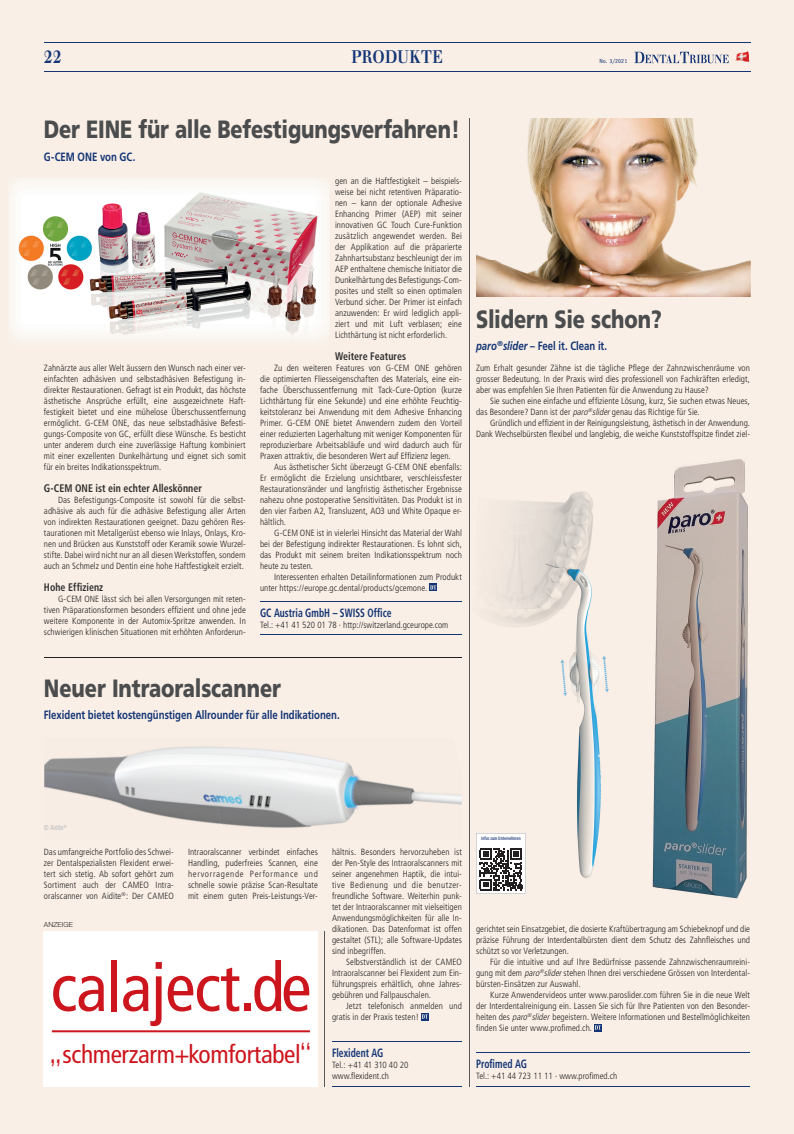
<style>
.page{position:relative;width:794px;height:1134px;background:#f9efe6}
.page>*{position:absolute;margin:0;border:0;box-sizing:border-box;transform-origin:0 0}
.t1{font:condensed 68px "Frutiger LT Std";letter-spacing:-.015em;color:#cd151d}
.t2{font:condensed 25.3px "Frutiger LT Std";letter-spacing:-.015em;color:#cd151d}
.t3{font:25.3px "Century Gothic";color:#cd151d}
.t4{font:900 25px "Frutiger";letter-spacing:-.01em;color:#4b4c4d;scale:.8 1}
.t5{font:700 18px "Walbaum";color:#133576;scale:.9 1}
.t6{font:700 17.8px "Walbaum";letter-spacing:.015em;color:#133576;scale:.8 1}
.t7{font:700 12px "Frutiger";color:#133576;scale:.8 1}
.t8{font:700 condensed 12px "Frutiger";color:#133576;scale:.8 1}
.t9{font:700 condensed 11px "Frutiger";letter-spacing:.005em;color:#312f30;scale:.9 1}
.t10{font:300 condensed 9px/11px "Frutiger";letter-spacing:.005em;color:#231f20;text-align:justify}
.t11{font:condensed 7px "Helvetica Neue";letter-spacing:.015em;color:#bcbdc0;scale:.88 1}
.t12{font:300 7px "Helvetica Neue";letter-spacing:.015em;color:#231f20}
.t13{font:6px "Officina Sans";letter-spacing:.01em;color:#133576}
.t14{font:700 condensed 5px "Frutiger";letter-spacing:-.005em;color:#28427f;scale:.8 1}
.s1{font-style:italic}
</style>
<div class="page">
<hr style="left:44px;top:42px;width:706px;height:1px;background:#133576">
<hr style="left:44px;top:71px;width:706px;height:1px;background:#133576">
<svg style="left:634px;top:52px;width:94px;height:11px"></svg>
<svg style="left:735px;top:51px;width:12px;height:10px"></svg>
<hr style="left:476px;top:1052px;width:274px;height:1px;background:#133576">
<hr style="left:476px;top:1086px;width:274px;height:1px;background:#133576">
<div style="left:594px;top:1024px;width:7px;height:7px;background:#133576"></div>
<svg style="left:595px;top:1025px;width:6px;height:5px"></svg>
<img style="left:476px;top:118px;width:274px;height:179px">
<img style="left:490px;top:459px;width:258px;height:440px">
<hr style="left:469px;top:118px;width:1px;height:968px;background:#57585a">
<hr style="left:332px;top:1041px;width:130px;height:1px;background:#133576">
<hr style="left:332px;top:1086px;width:130px;height:1px;background:#133576">
<div style="left:421px;top:1013px;width:7px;height:7px;background:#133576"></div>
<svg style="left:422px;top:1014px;width:6px;height:5px"></svg>
<div style="left:44px;top:931px;width:274px;height:156px;background:#fff"></div>
<hr style="left:52px;top:1030px;width:258px;height:2px;background:#cd151d">
<hr style="left:325px;top:931px;width:1px;height:155px;background:#57585a">
<img style="left:44px;top:746px;width:155px;height:76px">
<img style="left:199px;top:746px;width:145px;height:82px">
<img style="left:344px;top:762px;width:118px;height:61px">
<hr style="left:44px;top:657px;width:418px;height:1px;background:#231f20">
<hr style="left:260px;top:601px;width:202px;height:1px;background:#133576">
<hr style="left:260px;top:635px;width:202px;height:1px;background:#133576">
<div style="left:429px;top:584px;width:8px;height:7px;background:#133576"></div>
<svg style="left:430px;top:585px;width:6px;height:5px"></svg>
<img style="left:9px;top:180px;width:320px;height:159px">
<svg style="left:476px;top:833px;width:49px;height:61px;background:#a8a6a7"></svg>
<h3 class="t5" style="left:44px;top:46px;width:21px">22</h3>
<h3 class="t6" style="left:351px;top:46px;width:116px">PRODUKTE</h3>
<p class="t13" style="left:599px;top:58px;width:29px">No. 3/2021</p>
<h3 class="t4" style="left:44px;top:114px;width:521px">Der EINE für alle Befestigungsverfahren!</h3>
<h3 class="t7" style="left:44px;top:149px;width:116px">G-CEM ONE von GC.</h3>
<p class="t10" style="left:44px;top:363px;width:203px">Zahnärzte aus aller Welt äussern den Wunsch nach einer ver&shy;einfachten adhäsiven und selbstadhäsiven Befestigung in&shy;direkter Restaurationen. Gefragt ist ein Produkt, das höchste ästhetische Ansprüche erfüllt, eine ausgezeichnete Haft&shy;festigkeit bietet und eine mühelose Überschussentfernung ermöglicht. G-CEM ONE, das neue selbstadhäsive Befesti&shy;gungs-Composite von GC, erfüllt diese Wünsche. Es besticht unter anderem durch eine zuverlässige Haftung kombiniert mit einer exzellenten Dunkelhärtung und eignet sich somit für ein breites Indikationsspektrum.</p>
<p class="t9" style="left:44px;top:482px;width:177px">G-CEM ONE ist ein echter Alleskönner</p>
<p class="t10" style="left:44px;top:495px;width:203px;text-indent:14px">Das Befestigungs-Composite ist sowohl für die selbst&shy;adhäsive als auch für die adhäsive Befestigung aller Arten von indirekten Restaurationen geeignet. Dazu gehören Res&shy;taurationen mit Metallgerüst ebenso wie Inlays, Onlays, Kro&shy;nen und Brücken aus Kunststoff oder Keramik sowie Wurzel&shy;stifte. Dabei wird nicht nur an all diesen Werkstoffen, sondern auch an Schmelz und Dentin eine hohe Haftfestigkeit erzielt.</p>
<p class="t9" style="left:44px;top:581px;width:67px">Hohe Effizienz</p>
<p class="t10" style="left:44px;top:594px;width:203px;text-indent:14px">G-CEM ONE lässt sich bei allen Versorgungen mit reten&shy;tiven Präparationsformen besonders effizient und ohne jede weitere Komponente in der Automix-Spritze anwenden. In schwierigen klinischen Situationen mit erhöhten Anforderun-</p>
<p class="t10" style="left:335px;top:176px;width:128px">gen an die Haftfestigkeit – beispiels&shy;weise bei nicht retentiven Präparatio&shy;nen – kann der optionale Adhesive Enhancing Primer (AEP) mit seiner innovativen GC Touch Cure-Funktion zusätzlich angewendet werden. Bei der Applikation auf die präparierte Zahnhartsubstanz beschleunigt der im AEP enthaltene chemische Ini tiator die Dunkelhärtung des Befestigungs-Com&shy;posites und stellt so einen optimalen Verbund sicher. Der Primer ist einfach anzuwenden: Er wird lediglich appli&shy;ziert und mit Luft verblasen; eine Lichthärtung ist nicht erforderlich.</p>
<p class="t9" style="left:335px;top:350px;width:80px">Weitere Features</p>
<p class="t10" style="left:260px;top:363px;width:203px;text-indent:14px">Zu den weiteren Features von G-CEM ONE gehören die optimierten Fliesseigenschaften des Materials, eine ein&shy;fache Überschuss entfernung mit Tack-Cure-Option (kurze Lichthärtung für eine Sekunde) und eine erhöhte Feuchtig&shy;keitstoleranz bei Anwendung mit dem Adhesive Enhancing Primer. G-CEM ONE bietet Anwendern zudem den Vorteil einer reduzierten Lagerhaltung mit weniger Komponenten für reproduzierbare Arbeitsabläufe und wird dadurch auch für Praxen attraktiv, die besonderen Wert auf Effizienz legen.</p>
<p class="t10" style="left:260px;top:462px;width:203px;text-indent:14px">Aus ästhetischer Sicht überzeugt G-CEM ONE ebenfalls:<br>Er ermöglicht die Erzielung unsichtbarer, verschleissfester Restaurationsränder und langfristig ästhetischer Ergebnisse nahezu ohne postoperative Sensitivitäten. Das Produkt ist in den vier Farben A2, Transluzent, AO3 und White Opaque er&shy;hältlich.</p>
<p class="t10" style="left:260px;top:528px;width:203px;text-indent:14px">G-CEM ONE ist in vielerlei Hinsicht das Material der Wahl bei der Befestigung indirekter Restaurationen. Es lohnt sich, das Produkt mit seinem breiten Indikationsspektrum noch heute zu testen.</p>
<p class="t10" style="left:260px;top:572px;width:203px;text-indent:14px">Interessenten erhalten Detailinformationen zum Produkt unter https://europe.gc.dental/products/gcemone.</p>
<h3 class="t8" style="left:260px;top:606px;width:166px">GC Austria GmbH – SWISS Office</h3>
<p class="t10" style="left:260px;top:619px;width:190px">Tel.: +41 41 520 01 78 · http://switzerland.gceurope.com</p>
<h3 class="t4" style="left:476px;top:304px;width:234px">Slidern Sie schon?</h3>
<h3 class="t7" style="left:476px;top:339px;width:165px"><span class="s1">paro</span><sup>®</sup><span class="s1">slider</span> – Feel it. Clean it.</h3>
<p class="t10" style="left:476px;top:363px;width:275px">Zum Erhalt gesunder Zähne ist die tägliche Pflege der Zahnzwischenräume von grosser Bedeutung. In der Praxis wird dies professionell von Fachkräften erledigt, aber was empfehlen Sie Ihren Patienten für die Anwendung zu Hause?</p>
<p class="t10" style="left:476px;top:396px;width:275px;text-indent:14px">Sie suchen eine einfache und effiziente Lösung, kurz, Sie suchen etwas Neues, das Besondere? Dann ist der <span class="s1">paro</span><sup>®</sup><span class="s1">slider</span>genau das Richtige für Sie.</p>
<p class="t10" style="left:476px;top:418px;width:275px;text-align:right">Gründlich und effizient in der Reinigungsleistung, ästhetisch in der Anwendung.<br>Dank Wechselbürsten flexibel und langlebig, die weiche Kunststoffspitze findet ziel-</p>
<h3 class="t4" style="left:44px;top:673px;width:298px">Neuer Intraoralscanner</h3>
<h3 class="t7" style="left:44px;top:708px;width:371px">Flexident bietet kostengünstigen Allrounder für alle Indikationen.</h3>
<p class="t11" style="left:44px;top:824px;width:27px">© Aidite<sup>®</sup></p>
<p class="t10" style="left:44px;top:847px;width:131px">Das umfangreiche Portfolio des Schwei&shy;zer Dentalspezialisten Flexident erwei&shy;tert sich stetig. Ab sofort gehört zum Sortiment auch der CAMEO Intra&shy;oralscanner von Aidite<sup>®</sup>: Der CAMEO</p>
<p class="t10" style="left:188px;top:847px;width:131px">Intraoralscanner verbindet einfaches Handling, puderfreies Scannen, eine hervorragende Performance und schnelle sowie präzise Scan-Resultate mit einem guten Preis-Leistungs-Ver-</p>
<p class="t10" style="left:332px;top:847px;width:131px">hältnis. Besonders hervorzuheben ist der Pen-Style des Intraoralscanners mit seiner angenehmen Haptik, die intui&shy;tive Bedienung und die benutzer&shy;freundliche Software. Weiterhin punk&shy;tet der Intraoralscanner mit vielseitigen Anwendungsmöglichkeiten für alle In&shy;dikationen. Das Datenformat ist offen gestaltet (STL); alle Software-Updates sind inbegriffen.</p>
<p class="t10" style="left:332px;top:957px;width:131px;text-indent:14px">Selbstverständlich ist der CAMEO Intraoralscanner bei Flexident zum Ein&shy;führungspreis erhältlich, ohne Jahres&shy;gebühren und Fallpauschalen.</p>
<p class="t10" style="left:332px;top:1001px;width:131px;text-indent:14px">Jetzt telefonisch anmelden und gratis in der Praxis testen!</p>
<h3 class="t8" style="left:332px;top:1046px;width:66px">Flexident AG</h3>
<p class="t10" style="left:332px;top:1060px;width:78px">Tel.: +41 41 310 40 20 www.flexident.ch</p>
<p class="t12" style="left:44px;top:920px;width:31px">ANZEIGE</p>
<h1 class="t1" style="left:51px;top:948px;width:262px">calaject.de</h1>
<h2 class="t3" style="left:49px;top:1051px;width:14px">”</h2>
<h2 class="t2" style="left:63px;top:1039px;width:240px">schmerzarm+komfortabel</h2>
<h2 class="t3" style="left:312px;top:1058px;width:14px;rotate:-180deg">”</h2>
<p class="t14" style="left:481px;top:835px;width:51px">Infos zum Unternehmen</p>
<p class="t10" style="left:476px;top:924px;width:275px">gerichtet sein Einsatzgebiet, die dosierte Kraftübertragung am Schiebeknopf und die präzise Führung der Interdentalbürsten dient dem Schutz des Zahnfleisches und schützt so vor Verletzungen.</p>
<p class="t10" style="left:476px;top:957px;width:275px;text-indent:14px">Für die intuitive und auf Ihre Bedürfnisse passende Zahnzwischenraumreini&shy;gung mit dem <span class="s1">paro</span><sup>®</sup><span class="s1">slider</span>stehen Ihnen drei verschiedene Grössen von Interdental&shy;bürsten-Einsätzen zur Auswahl.</p>
<p class="t10" style="left:476px;top:990px;width:275px;text-indent:14px">Kurze Anwendervideos unter www.paroslider.com führen Sie in die neue Welt der Interdentalreinigung ein. Lassen Sie sich für Ihre Patienten von den Besonder&shy;heiten des <span class="s1">paro</span><sup>®</sup><span class="s1">slider</span> begeistern. Weitere Informationen und Bestellmöglichkeiten finden Sie unter www.profimed.ch.</p>
<h3 class="t8" style="left:476px;top:1057px;width:65px">Profimed AG</h3>
<p class="t10" style="left:476px;top:1070px;width:143px">Tel.: +41 44 723 11 11 · www.profimed.ch</p>
</div>
